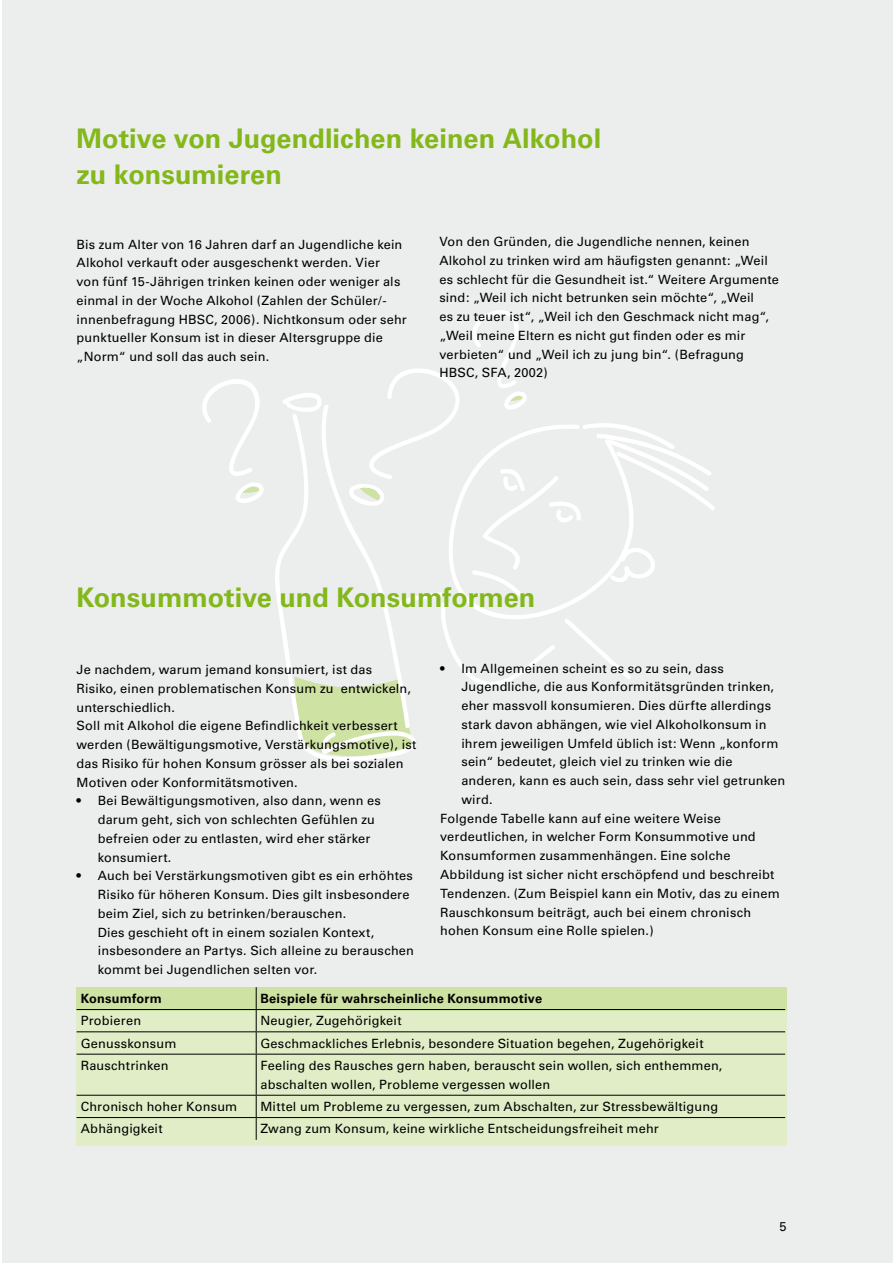
<style>
.page{position:relative;width:893px;height:1263px;background:#fff}
.page>*{position:absolute;margin:0;border:0;box-sizing:border-box;transform-origin:0 0}
.t1{font:700 27px/36px "Univers";color:#83b81a}
.t2{font:12.75px/18.8px "Univers";letter-spacing:.015em;color:#000}
.t3{font:700 12.75px "Univers";letter-spacing:.02em;color:#000}
</style>
<div class="page">
<div style="left:2px;top:0;width:891px;height:1263px;background:#eceded"></div>
<svg style="left:202px;top:379px;width:61px;height:124px"></svg>
<svg style="left:275px;top:552px;width:86px;height:209px"></svg>
<svg style="left:281px;top:310px;width:434px;height:450px"></svg>
<div style="left:77px;top:987px;width:710px;height:159px;background:#e0edc6"></div>
<div style="left:77px;top:987px;width:710px;height:23px;background:#cde2a3"></div>
<hr style="left:77px;top:1009px;width:179px;height:1px;background:#000">
<hr style="left:256px;top:1009px;width:529px;height:1px;background:#000">
<hr style="left:77px;top:1031px;width:179px;height:1px;background:#000">
<hr style="left:256px;top:1031px;width:529px;height:1px;background:#000">
<svg style="left:256px;top:987px;width:1px;height:67px"></svg>
<hr style="left:77px;top:1054px;width:179px;height:1px;background:#000">
<hr style="left:256px;top:1054px;width:529px;height:1px;background:#000">
<hr style="left:256px;top:1054px;width:1px;height:41px;background:#000">
<hr style="left:77px;top:1095px;width:179px;height:1px;background:#000">
<hr style="left:256px;top:1095px;width:529px;height:1px;background:#000">
<hr style="left:77px;top:1117px;width:179px;height:1px;background:#000">
<hr style="left:256px;top:1117px;width:529px;height:1px;background:#000">
<svg style="left:256px;top:1095px;width:1px;height:45px"></svg>
<h1 class="t1" style="left:77px;top:121px;width:526px">Motive von Jugendlichen keinen Alkohol zu konsumieren</h1>
<p class="t2" style="left:77px;top:235px;width:332px">Bis zum Alter von 16 Jahren darf an Jugendliche kein Alkohol verkauft oder ausgeschenkt werden. Vier<br>von fünf 15-Jährigen trinken keinen oder weniger als einmal in der Woche Alkohol (Zahlen der Schüler/- innenbefragung HBSC, 2006). Nichtkonsum oder sehr punktueller Konsum ist in dieser Altersgruppe die „Norm“ und soll das auch sein.</p>
<p class="t2" style="left:439px;top:232px;width:341px">Von den Gründen, die Jugendliche nennen, keinen Alkohol zu trinken wird am häufigsten genannt: „Weil es schlecht für die Gesundheit ist.“ Weitere Argumente sind: „Weil ich nicht betrunken sein möchte“, „Weil<br>es zu teuer ist“, „Weil ich den Geschmack nicht mag“, „Weil meine Eltern es nicht gut finden oder es mir verbieten“ und „Weil ich zu jung bin“. (Befragung HBSC, SFA, 2002)</p>
<h1 class="t1" style="left:77px;top:580px;width:460px">Konsummotive und Konsumformen</h1>
<p class="t2" style="left:77px;top:660px;width:341px">Je nachdem, warum jemand konsumiert, ist das<br>Risiko, einen problematischen Konsum zu entwickeln, unterschiedlich.<br>Soll mit Alkohol die eigene Befindlichkeit verbessert werden (Bewältigungsmotive, Verstärkungsmotive), ist das Risiko für hohen Konsum grösser als bei sozialen Motiven oder Konformitätsmotiven.</p>
<p class="t2" style="left:98px;top:791px;width:285px;text-indent:-21px">• Bei Bewältigungsmotiven, also dann, wenn es darum geht, sich von schlechten Gefühlen zu befreien oder zu entlasten, wird eher stärker konsumiert.</p>
<p class="t2" style="left:98px;top:866px;width:318px;text-indent:-21px">• Auch bei Verstärkungsmotiven gibt es ein erhöhtes Risiko für höheren Konsum. Dies gilt insbesondere beim Ziel, sich zu betrinken/berauschen.<br>Dies geschieht oft in einem sozialen Kontext, insbesondere an Partys. Sich alleine zu berauschen kommt bei Jugendlichen selten vor.</p>
<p class="t2" style="left:440px;top:659px;width:285px">• Im Allgemeinen scheint es so zu sein, dass</p>
<p class="t2" style="left:461px;top:678px;width:314px">Jugendliche, die aus Konformitätsgründen trinken,</p>
<p class="t2" style="left:461px;top:696px;width:311px">eher massvoll konsumieren. Dies dürfte allerdings</p>
<p class="t2" style="left:461px;top:715px;width:307px">stark davon abhängen, wie viel Alkoholkonsum in</p>
<p class="t2" style="left:461px;top:734px;width:318px">ihrem jeweiligen Umfeld üblich ist: Wenn „konform</p>
<p class="t2" style="left:461px;top:753px;width:273px">sein“ bedeutet, gleich viel zu trinken wie die</p>
<p class="t2" style="left:461px;top:771px;width:325px">anderen, kann es auch sein, dass sehr viel getrunken</p>
<p class="t2" style="left:461px;top:790px;width:33px">wird.</p>
<p class="t2" style="left:440px;top:809px;width:282px">Folgende Tabelle kann auf eine weitere Weise</p>
<p class="t2" style="left:440px;top:828px;width:317px">verdeutlichen, in welcher Form Konsummotive und</p>
<p class="t2" style="left:440px;top:846px;width:292px">Konsumformen zusammenhängen. Eine solche</p>
<p class="t2" style="left:440px;top:865px;width:336px">Abbildung ist sicher nicht erschöpfend und beschreibt</p>
<p class="t2" style="left:440px;top:884px;width:341px">Tendenzen. (Zum Beispiel kann ein Motiv, das zu einem</p>
<p class="t2" style="left:440px;top:903px;width:313px">Rauschkonsum beiträgt, auch bei einem chronisch</p>
<p class="t2" style="left:440px;top:921px;width:215px">hohen Konsum eine Rolle spielen.)</p>
<p class="t3" style="left:81px;top:991px;width:83px">Konsumform</p>
<p class="t3" style="left:260px;top:991px;width:283px">Beispiele für wahrscheinliche Konsummotive</p>
<p class="t2" style="left:81px;top:1012px;width:62px">Probieren</p>
<p class="t2" style="left:260px;top:1012px;width:143px">Neugier, Zugehörigkeit</p>
<p class="t2" style="left:81px;top:1034px;width:97px">Genusskonsum</p>
<p class="t2" style="left:260px;top:1034px;width:445px">Geschmackliches Erlebnis, besondere Situation begehen, Zugehörigkeit</p>
<p class="t2" style="left:81px;top:1056px;width:89px">Rauschtrinken</p>
<p class="t2" style="left:260px;top:1056px;width:463px">Feeling des Rausches gern haben, berauscht sein wollen, sich enthemmen, abschalten wollen, Probleme vergessen wollen</p>
<p class="t2" style="left:81px;top:1097px;width:158px">Chronisch hoher Konsum</p>
<p class="t2" style="left:260px;top:1097px;width:459px">Mittel um Probleme zu vergessen, zum Abschalten, zur Stressbewältigung</p>
<p class="t2" style="left:81px;top:1120px;width:83px">Abhängigkeit</p>
<p class="t2" style="left:260px;top:1120px;width:400px">Zwang zum Konsum, keine wirkliche Entscheidungsfreiheit mehr</p>
<p class="t2" style="left:780px;top:1217px;width:9px">5</p>
</div>
